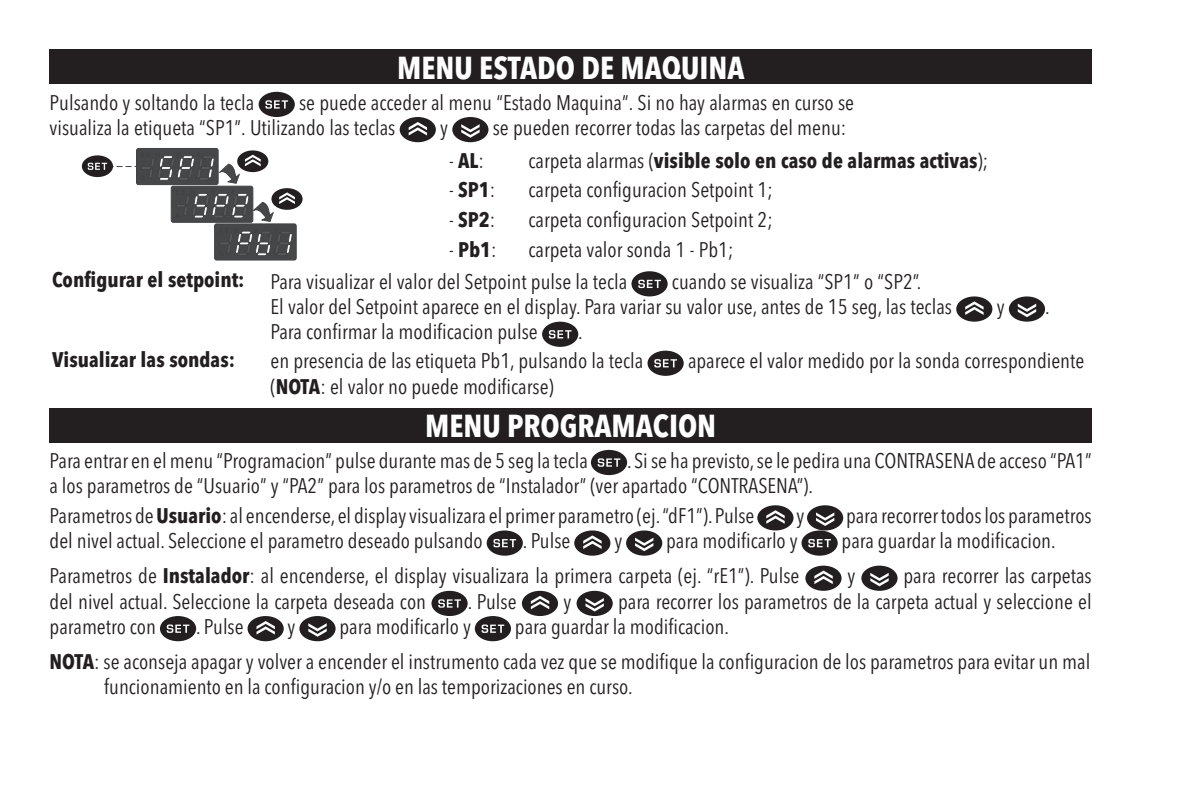
<style>
.page{position:relative;width:1191px;height:794px;background:#fff}
.page>*{position:absolute;margin:0;border:0;box-sizing:border-box;transform-origin:0 0}
.t1{font:700 condensed 31.5px "Avenir Next LT Pro";color:#fff}
.Normale{font:condensed 21px/25.2px "Avenir Next LT Pro";color:#231f20}
.Normale-2{font:700 condensed 21px "Avenir Next LT Pro";color:#231f20}
.s1{font-weight:700}
.s2{font-weight:400}
</style>
<div class="page">
<div style="left:50px;top:50px;width:1041px;height:34px;background:#231f20"></div>
<div style="left:259px;top:92px;width:36px;height:25px;background:#231f20;border-radius:50%"></div>
<svg style="left:265px;top:100px;width:23px;height:9px"></svg>
<div style="left:400px;top:117px;width:36px;height:25px;background:#231f20;border-radius:50%"></div>
<svg style="left:409px;top:122px;width:18px;height:13px"></svg>
<div style="left:452px;top:117px;width:36px;height:25px;background:#231f20;border-radius:50%"></div>
<svg style="left:461px;top:124px;width:18px;height:14px"></svg>
<div style="left:136px;top:148px;width:82px;height:37px;background:#464748;border-radius:2px"></div>
<div style="left:136px;top:148px;width:82px;height:37px;border:1px solid #424344;border-radius:2px"></div>
<div style="left:171px;top:186px;width:82px;height:36px;background:#464748;border-radius:2px"></div>
<div style="left:171px;top:186px;width:82px;height:36px;border:1px solid #424344;border-radius:2px"></div>
<div style="left:215px;top:224px;width:81px;height:36px;background:#464748;border-radius:2px"></div>
<div style="left:214px;top:224px;width:82px;height:36px;border:1px solid #424344;border-radius:2px"></div>
<svg style="left:220px;top:231px;width:72px;height:25px"></svg>
<svg style="left:220px;top:164px;width:19px;height:19px"></svg>
<svg style="left:175px;top:190px;width:98px;height:31px"></svg>
<svg style="left:82px;top:155px;width:31px;height:22px"></svg>
<svg style="left:88px;top:153px;width:126px;height:27px"></svg>
<div style="left:237px;top:150px;width:31px;height:22px;background:#231f20;border-radius:50%"></div>
<svg style="left:245px;top:155px;width:16px;height:11px"></svg>
<div style="left:271px;top:188px;width:31px;height:22px;background:#231f20;border-radius:50%"></div>
<svg style="left:279px;top:192px;width:16px;height:12px"></svg>
<div style="left:631px;top:271px;width:36px;height:25px;background:#231f20;border-radius:50%"></div>
<svg style="left:638px;top:280px;width:23px;height:8px"></svg>
<div style="left:956px;top:296px;width:36px;height:26px;background:#231f20;border-radius:50%"></div>
<svg style="left:965px;top:301px;width:18px;height:14px"></svg>
<div style="left:1008px;top:296px;width:37px;height:26px;background:#231f20;border-radius:50%"></div>
<svg style="left:1017px;top:304px;width:19px;height:13px"></svg>
<div style="left:542px;top:322px;width:36px;height:25px;background:#231f20;border-radius:50%"></div>
<svg style="left:549px;top:330px;width:22px;height:8px"></svg>
<div style="left:647px;top:351px;width:36px;height:25px;background:#231f20;border-radius:50%"></div>
<svg style="left:654px;top:359px;width:23px;height:8px"></svg>
<div style="left:50px;top:408px;width:1041px;height:34px;background:#231f20"></div>
<div style="left:591px;top:450px;width:36px;height:25px;background:#231f20;border-radius:50%"></div>
<svg style="left:597px;top:458px;width:23px;height:9px"></svg>
<div style="left:757px;top:505px;width:36px;height:25px;background:#231f20;border-radius:50%"></div>
<svg style="left:766px;top:510px;width:18px;height:14px"></svg>
<div style="left:807px;top:505px;width:36px;height:25px;background:#231f20;border-radius:50%"></div>
<svg style="left:816px;top:512px;width:18px;height:14px"></svg>
<div style="left:486px;top:530px;width:37px;height:25px;background:#231f20;border-radius:50%"></div>
<svg style="left:493px;top:539px;width:23px;height:8px"></svg>
<div style="left:574px;top:530px;width:36px;height:25px;background:#231f20;border-radius:50%"></div>
<svg style="left:583px;top:535px;width:18px;height:14px"></svg>
<div style="left:626px;top:530px;width:36px;height:25px;background:#231f20;border-radius:50%"></div>
<svg style="left:635px;top:537px;width:18px;height:14px"></svg>
<div style="left:801px;top:530px;width:36px;height:25px;background:#231f20;border-radius:50%"></div>
<svg style="left:808px;top:539px;width:23px;height:8px"></svg>
<div style="left:805px;top:565px;width:36px;height:26px;background:#231f20;border-radius:50%"></div>
<svg style="left:814px;top:570px;width:18px;height:14px"></svg>
<div style="left:861px;top:565px;width:36px;height:26px;background:#231f20;border-radius:50%"></div>
<svg style="left:870px;top:573px;width:18px;height:13px"></svg>
<div style="left:431px;top:591px;width:37px;height:25px;background:#231f20;border-radius:50%"></div>
<svg style="left:438px;top:599px;width:23px;height:8px"></svg>
<div style="left:522px;top:591px;width:36px;height:25px;background:#231f20;border-radius:50%"></div>
<svg style="left:531px;top:596px;width:18px;height:13px"></svg>
<div style="left:576px;top:591px;width:37px;height:25px;background:#231f20;border-radius:50%"></div>
<svg style="left:585px;top:598px;width:19px;height:13px"></svg>
<div style="left:160px;top:616px;width:36px;height:25px;background:#231f20;border-radius:50%"></div>
<svg style="left:167px;top:624px;width:22px;height:9px"></svg>
<div style="left:247px;top:616px;width:37px;height:25px;background:#231f20;border-radius:50%"></div>
<svg style="left:256px;top:621px;width:19px;height:13px"></svg>
<div style="left:299px;top:616px;width:36px;height:25px;background:#231f20;border-radius:50%"></div>
<svg style="left:308px;top:623px;width:19px;height:13px"></svg>
<div style="left:475px;top:616px;width:36px;height:25px;background:#231f20;border-radius:50%"></div>
<svg style="left:481px;top:624px;width:23px;height:9px"></svg>
<p class="t1" style="left:397px;top:49px;width:349px">MENU ESTADO DE MAQUINA</p>
<p class="Normale" style="left:50px;top:89px;width:206px">Pulsando y soltando la tecla</p>
<p class="Normale" style="left:299px;top:89px;width:556px">se puede acceder al menu “Estado Maquina”. Si no hay alarmas en curso se</p>
<p class="Normale" style="left:50px;top:115px;width:347px">visualiza la etiqueta “SP1”. Utilizando las teclas</p>
<p class="Normale" style="left:440px;top:115px;width:9px">y</p>
<p class="Normale" style="left:493px;top:115px;width:355px">se pueden recorrer todas las carpetas del menu:</p>
<p class="Normale" style="left:449px;top:147px;width:36px">- <span class="s1">AL</span>:</p>
<p class="Normale-2" style="left:528px;top:147px;width:461px"><span class="s2">carpeta alarmas (</span>visible solo en caso de alarmas activas<span class="s2">);</span></p>
<p class="Normale-2" style="left:449px;top:177px;width:48px"><span class="s2">-</span> SP1<span class="s2">:</span></p>
<p class="Normale" style="left:528px;top:177px;width:246px">carpeta configuracion Setpoint 1;</p>
<p class="Normale-2" style="left:449px;top:207px;width:48px"><span class="s2">-</span> SP2<span class="s2">:</span></p>
<p class="Normale" style="left:528px;top:207px;width:246px">carpeta configuracion Setpoint 2;</p>
<p class="Normale-2" style="left:449px;top:237px;width:49px"><span class="s2">-</span> Pb1<span class="s2">:</span></p>
<p class="Normale" style="left:528px;top:237px;width:206px">carpeta valor sonda 1 - Pb1;</p>
<p class="Normale-2" style="left:52px;top:267px;width:194px">Configurar el setpoint:</p>
<p class="Normale" style="left:270px;top:269px;width:358px">Para visualizar el valor del Setpoint pulse la tecla</p>
<p class="Normale" style="left:672px;top:269px;width:251px">cuando se visualiza “SP1” o “SP2”.</p>
<p class="Normale" style="left:270px;top:294px;width:683px">El valor del Setpoint aparece en el display. Para variar su valor use, antes de 15 seg, las teclas</p>
<p class="Normale" style="left:996px;top:294px;width:9px">y</p>
<p class="Normale" style="left:1045px;top:294px;width:6px">.</p>
<p class="Normale" style="left:270px;top:319px;width:269px">Para confirmar la modificacion pulse</p>
<p class="Normale" style="left:578px;top:319px;width:6px">.</p>
<p class="Normale-2" style="left:52px;top:346px;width:184px">Visualizar las sondas:</p>
<p class="Normale" style="left:270px;top:348px;width:374px">en presencia de las etiqueta Pb1, pulsando la tecla</p>
<p class="Normale" style="left:688px;top:348px;width:398px">aparece el valor medido por la sonda correspondiente</p>
<p class="Normale" style="left:270px;top:373px;width:285px">(<span class="s1">NOTA</span>: el valor no puede modificarse)</p>
<p class="t1" style="left:425px;top:406px;width:293px">MENU PROGRAMACION</p>
<p class="Normale" style="left:50px;top:447px;width:540px">Para entrar en el menu “Programacion” pulse durante mas de 5 seg la tecla</p>
<p class="Normale" style="left:50px;top:447px;width:1043px;text-indent:577px">. Si se ha previsto, se le pedira una CONTRASENA de acceso “PA1” a los parametros de “Usuario” y “PA2” para los parametros de “Instalador” (ver apartado “CONTRASENA”).</p>
<p class="Normale" style="left:50px;top:503px;width:706px">Parametros de <span class="s1">Usuario</span>: al encenderse, el display visualizara el primer parametro (ej. “dF1”). Pulse</p>
<p class="Normale" style="left:796px;top:503px;width:9px">y</p>
<p class="Normale" style="left:846px;top:503px;width:247px">para recorrer todos los parametros</p>
<p class="Normale" style="left:50px;top:528px;width:434px">del nivel actual. Seleccione el parametro deseado pulsando</p>
<p class="Normale" style="left:523px;top:528px;width:49px">. Pulse</p>
<p class="Normale" style="left:614px;top:528px;width:9px">y</p>
<p class="Normale" style="left:666px;top:528px;width:133px">para modificarlo y</p>
<p class="Normale" style="left:841px;top:528px;width:216px">para guardar la modificacion.</p>
<p class="Normale" style="left:50px;top:563px;width:751px">Parametros de <span class="s1">Instalador</span>: al encenderse, el display visualizara la primera carpeta (ej. “rE1”). Pulse</p>
<p class="Normale" style="left:847px;top:563px;width:9px">y</p>
<p class="Normale" style="left:903px;top:563px;width:190px">para recorrer las carpetas</p>
<p class="Normale" style="left:50px;top:588px;width:378px">del nivel actual. Seleccione la carpeta deseada con</p>
<p class="Normale" style="left:468px;top:588px;width:50px">. Pulse</p>
<p class="Normale" style="left:563px;top:588px;width:9px">y</p>
<p class="Normale" style="left:618px;top:588px;width:475px">para recorrer los parametros de la carpeta actual y seleccione el</p>
<p class="Normale" style="left:50px;top:614px;width:108px">parametro con</p>
<p class="Normale" style="left:196px;top:614px;width:49px">. Pulse</p>
<p class="Normale" style="left:288px;top:614px;width:9px">y</p>
<p class="Normale" style="left:339px;top:614px;width:133px">para modificarlo y</p>
<p class="Normale" style="left:515px;top:614px;width:216px">para guardar la modificacion.</p>
<p class="Normale" style="left:104px;top:649px;width:987px;text-indent:-55px"><span class="s1">NOTA</span>: se aconseja apagar y volver a encender el instrumento cada vez que se modifique la configuracion de los parametros para evitar un mal funcionamiento en la configuracion y/o en las temporizaciones en curso.</p>
</div>
